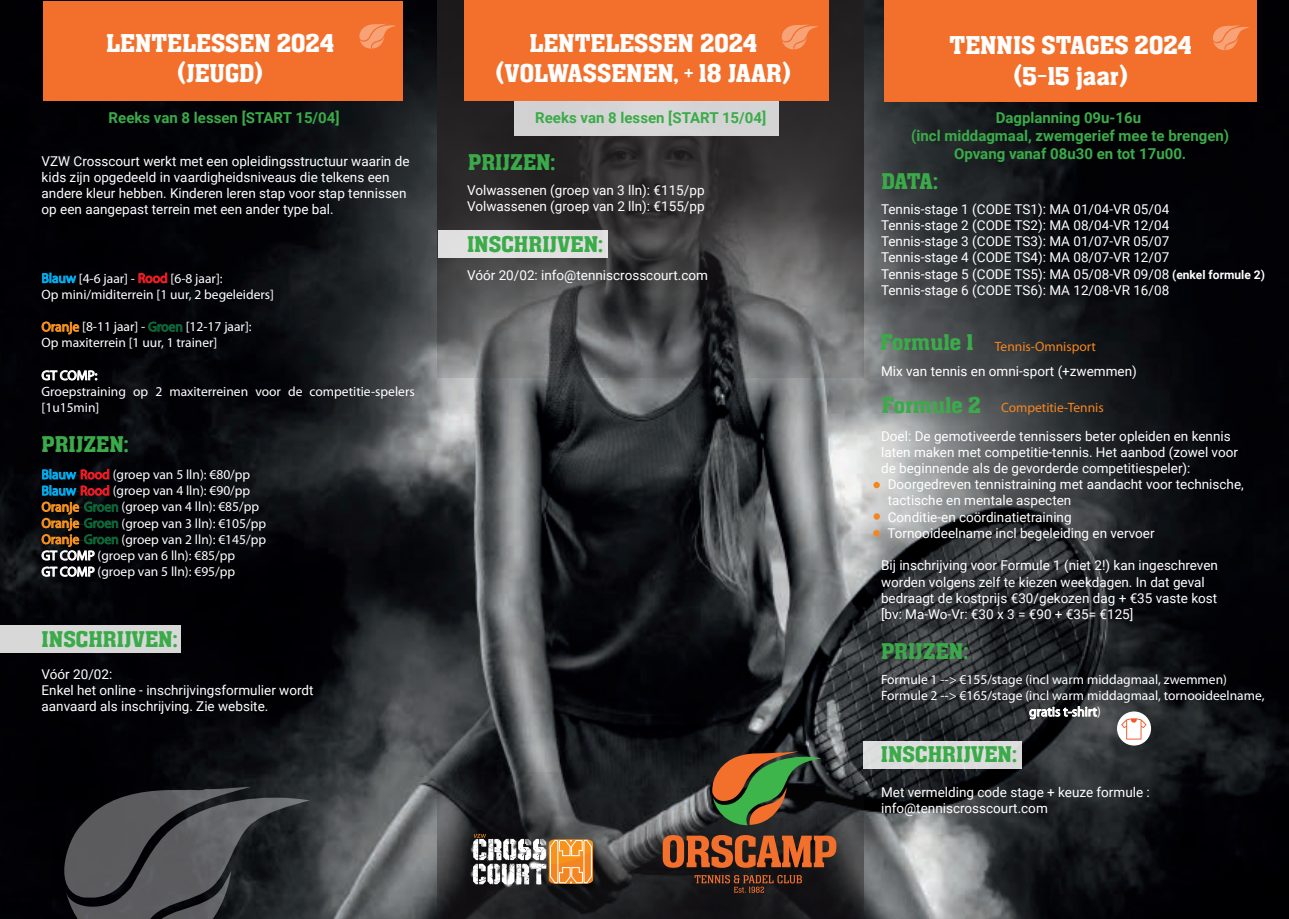
<style>
.page{position:relative;width:1289px;height:919px;background:#fff}
.page>*{position:absolute;margin:0;border:0;box-sizing:border-box;transform-origin:0 0}
.t1{font:25.5px/30.6px "aka Chen";color:#fff;text-align:center}
.t2{font:22.5px "aka Chen";color:#3bab49}
.t3{font:700 15px/18px "Roboto";color:#3bab49;text-align:center}
.t4{font:13.5px/16.2px "Roboto";color:#fff}
.t5{font:13.5px/16.2px "Myriad Pro";color:#fff}
.t6{font:13.5px "Myriad Pro";color:#f58520}
.s1{color:#00aeef}
.s2{color:#ee1d23}
.s3{color:#f7931d}
.s4{color:#0c6638}
.s5{color:#231f20}
.s6{font-weight:700;font-size:12px}
.s7{font-family:"aka Chen";font-size:22.5px;color:#3bab49}
</style>
<div class="page">
<img style="left:13px;top:13px;width:1263px;height:894px">
<svg style="left:1116px;top:711px;width:35px;height:34px"></svg>
<svg style="left:1121px;top:718px;width:25px;height:21px"></svg>
<svg style="left:1029px;top:706px;width:68px;height:13px"></svg>
<svg style="left:437px;top:13px;width:426px;height:364px"></svg>
<div style="left:863px;top:740px;width:158px;height:28px;background:#dcdddd"></div>
<div style="left:0;top:625px;width:181px;height:27px;background:#d8d8d8"></div>
<svg style="left:64px;top:786px;width:246px;height:121px"></svg>
<div style="left:438px;top:230px;width:170px;height:27px;background:#e0e0e0"></div>
<svg style="left:42px;top:273px;width:34px;height:13px"></svg>
<svg style="left:139px;top:272px;width:28px;height:11px"></svg>
<svg style="left:42px;top:321px;width:37px;height:13px"></svg>
<svg style="left:148px;top:321px;width:34px;height:11px"></svg>
<svg style="left:42px;top:368px;width:55px;height:13px"></svg>
<svg style="left:42px;top:469px;width:76px;height:108px"></svg>
<div style="left:884px;top:0;width:372px;height:101px;background:#f3702c"></div>
<div style="left:44px;top:2px;width:359px;height:99px;background:#f3702c"></div>
<svg style="left:873px;top:482px;width:6px;height:6px"></svg>
<div style="left:873px;top:513px;width:7px;height:6px;background:#f58520;border-radius:50%"></div>
<svg style="left:873px;top:530px;width:6px;height:6px"></svg>
<svg style="left:437px;top:772px;width:426px;height:135px"></svg>
<img style="left:547px;top:837px;width:53px;height:54px">
<svg style="left:470px;top:833px;width:123px;height:54px"></svg>
<svg style="left:694px;top:874px;width:108px;height:18px"></svg>
<svg style="left:662px;top:834px;width:174px;height:33px"></svg>
<svg style="left:711px;top:751px;width:110px;height:74px"></svg>
<svg style="left:359px;top:24px;width:37px;height:25px"></svg>
<svg style="left:1213px;top:25px;width:36px;height:25px"></svg>
<div style="left:464px;top:0;width:364px;height:101px;background:#f3702c"></div>
<svg style="left:781px;top:25px;width:37px;height:24px"></svg>
<div style="left:514px;top:101px;width:264px;height:35px;background:#d4d4d4"></div>
<svg style="left:0;top:13px;width:13px;height:894px;fill:#020205"></svg>
<div style="left:1276px;top:0;width:12px;height:918px;background:#020206"></div>
<svg style="left:0;top:0;width:1276px;height:13px"></svg>
<svg style="left:0;top:907px;width:1276px;height:11px"></svg>
<p class="t1" style="left:106px;top:29px;width:229px">LENTELESSEN 2024 (JEUGD)</p>
<p class="t3" style="left:109px;top:108px;width:232px">Reeks van 8 lessen [START 15/04]</p>
<p class="t4" style="left:42px;top:152px;width:369px">VZW Crosscourt werkt met een opleidingsstructuur waarin de kids zijn opgedeeld in vaardigheidsniveaus die telkens een andere kleur hebben. Kinderen leren stap voor stap tennissen op een aangepast terrein met een ander type bal.</p>
<p class="t5" style="left:42px;top:270px;width:234px"><span class="s1">Blauw</span> [4-6 jaar] - <span class="s2">Rood</span> [6-8 jaar]:<br>Op mini/miditerrein [1 uur, 2 begeleiders]</p>
<p class="t5" style="left:42px;top:318px;width:211px"><span class="s3">Oranje</span> [8-11 jaar] - <span class="s4">Groen</span> [12-17 jaar]:<br>Op maxiterrein [1 uur, 1 trainer]</p>
<p class="t5" style="left:42px;top:367px;width:375px">GT COMP:<br>Groepstraining op 2 maxiterreinen voor de competitie-spelers [1u15min]</p>
<p class="t2" style="left:42px;top:433px;width:89px">PRIJZEN:</p>
<p class="t5" style="left:42px;top:466px;width:226px"><span class="s1">Blauw</span><span class="s5">-</span><span class="s2">Rood</span> (groep van 5 lln): €80/pp <span class="s1">Blauw</span><span class="s5">-</span><span class="s2">Rood</span> (groep van 4 lln): €90/pp <span class="s3">Oranje</span><span class="s5">-</span><span class="s4">Groen</span> (groep van 4 lln): €85/pp <span class="s3">Oranje</span><span class="s5">-</span><span class="s4">Groen</span> (groep van 3 lln): €105/pp <span class="s3">Oranje</span><span class="s5">-</span><span class="s4">Groen</span> (groep van 2 lln): €145/pp GT COMP (groep van 6 lln): €85/pp<br>GT COMP (groep van 5 lln): €95/pp</p>
<p class="t2" style="left:42px;top:628px;width:137px">INSCHRIJVEN:</p>
<p class="t4" style="left:42px;top:665px;width:273px">Vóór 20/02:<br>Enkel het online - inschrijvingsformulier wordt aanvaard als inschrijving. Zie website.</p>
<p class="t1" style="left:496px;top:29px;width:296px">LENTELESSEN 2024 (VOLWASSENEN, + 18 JAAR)</p>
<p class="t3" style="left:535px;top:108px;width:232px">Reeks van 8 lessen [START 15/04]</p>
<p class="t2" style="left:468px;top:151px;width:89px">PRIJZEN:</p>
<p class="t4" style="left:467px;top:182px;width:239px">Volwassenen (groep van 3 lln): €115/pp<br>Volwassenen (groep van 2 lln): €155/pp</p>
<p class="t2" style="left:467px;top:233px;width:137px">INSCHRIJVEN:</p>
<p class="t4" style="left:467px;top:266px;width:242px">Vóór 20/02: info@tenniscrosscourt.com</p>
<p class="t1" style="left:949px;top:31px;width:244px">TENNIS STAGES 2024 (5-15 jaar)</p>
<p class="t3" style="left:911px;top:108px;width:319px">Dagplanning 09u-16u<br>(incl middagmaal, zwemgerief mee te brengen)<br>Opvang vanaf 08u30 en tot 17u00.</p>
<p class="t2" style="left:881px;top:170px;width:58px">DATA:</p>
<p class="t4" style="left:881px;top:200px;width:385px">Tennis-stage 1 (CODE TS1): MA 01/04-VR 05/04<br>Tennis-stage 2 (CODE TS2): MA 08/04-VR 12/04<br>Tennis-stage 3 (CODE TS3): MA 01/07-VR 05/07<br>Tennis-stage 4 (CODE TS4): MA 08/07-VR 12/07<br>Tennis-stage 5 (CODE TS5): MA 05/08-VR 09/08 <span class="s6">(enkel formule 2)<br></span>Tennis-stage 6 (CODE TS6): MA 12/08-VR 16/08</p>
<p class="t2" style="left:880px;top:331px;width:95px">Formule 1</p>
<p class="t6" style="left:994px;top:338px;width:103px">Tennis-Omnisport</p>
<p class="t4" style="left:881px;top:362px;width:257px">Mix van tennis en omni-sport (+zwemmen)</p>
<p class="t6" style="left:881px;top:399px;width:223px"><span class="s7">Formule 2</span> Competitie-Tennis</p>
<p class="t4" style="left:881px;top:427px;width:351px">Doel: De gemotiveerde tennissers beter opleiden en kennis</p>
<p class="t4" style="left:881px;top:443px;width:358px">laten maken met competitie-tennis. Het aanbod (zowel voor</p>
<p class="t4" style="left:881px;top:459px;width:311px">de beginnende als de gevorderde competitiespeler):</p>
<p class="t4" style="left:887px;top:476px;width:357px">Doorgedreven tennistraining met aandacht voor technische,</p>
<p class="t4" style="left:887px;top:492px;width:185px">tactische en mentale aspecten</p>
<p class="t4" style="left:887px;top:508px;width:185px">Conditie-en coördinatietraining</p>
<p class="t4" style="left:887px;top:524px;width:269px">Tornooideelname incl begeleiding en vervoer</p>
<p class="t4" style="left:881px;top:557px;width:338px">Bij inschrijving voor Formule 1 (niet 2!) kan ingeschreven worden volgens zelf te kiezen weekdagen. In dat geval bedraagt de kostprijs €30/gekozen dag + €35 vaste kost [bv: Ma-Wo-Vr: €30 x 3 = €90 + €35= €125]</p>
<p class="t2" style="left:881px;top:639px;width:89px">PRIJZEN:</p>
<p class="t5" style="left:881px;top:671px;width:347px">Formule 1 --&gt; €155/stage (incl warm middagmaal, zwemmen)</p>
<p class="t5" style="left:881px;top:687px;width:385px">Formule 2 --&gt; €165/stage (incl warm middagmaal, tornooideelname,</p>
<p class="t5" style="left:1029px;top:703px;width:73px">gratis t-shirt)</p>
<p class="t2" style="left:880px;top:743px;width:137px">INSCHRIJVEN:</p>
<p class="t4" style="left:881px;top:783px;width:270px">Met vermelding code stage + keuze formule : info@tenniscrosscourt.com</p>
</div>
